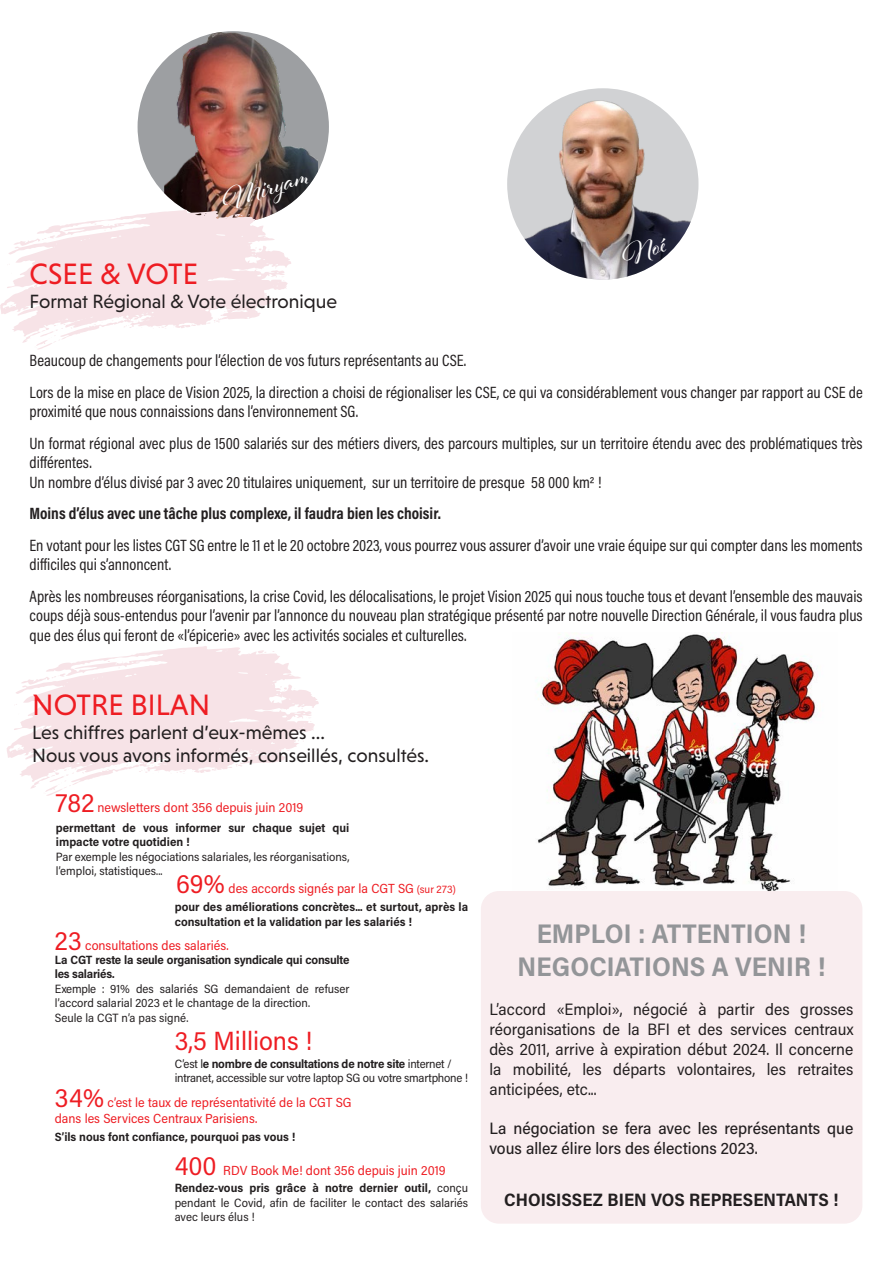
<style>
.page{position:relative;width:893px;height:1263px;background:#fff}
.page>*{position:absolute;margin:0;border:0;box-sizing:border-box;transform-origin:0 0}
.t1{font:30.6px "Al Fresco";color:#fff}
.t2{font:30px "Niveau Grotesk";color:#ee1d23}
.t3{font:700 27px "Acumin Pro Semi Cond";letter-spacing:.005em;color:#939598}
.t4{font:26.4px "Acumin Pro Semi Cond";color:#ee1d23}
.t5{font:19.5px "Niveau Grotesk";color:#231f20}
.t6{font:700 18px "Acumin Pro Semi Cond";color:#231f20}
.t7{font:16.5px/19.5px "Acumin Pro Cond";color:#231f20}
.t8{font:16.5px/19.8px "Acumin Pro Semi Cond";color:#231f20;text-align:justify}
.t9{font:500 16.5px/19.8px "Acumin Pro Semi Cond";color:#231f20}
.t10{font:700 16.5px "Acumin Pro Cond";color:#231f20}
.t11{font:13.2px "Acumin Pro Semi Cond";color:#ee1d23}
.t12{font:12px/14.4px "Acumin Pro Semi Cond";color:#231f20}
.t13{font:700 12px/14.4px "Acumin Pro Semi Cond";color:#231f20}
.t14{font:12px/14.4px "Acumin Pro Semi Cond";letter-spacing:-.02em;color:#231f20}
.t15{font:700 12px/14.4px "Acumin Pro Semi Cond";letter-spacing:-.02em;color:#231f20}
.s1{font-size:26.4px}
.s2{font-size:10.8px}
.s3{font-weight:700}
</style>
<div class="page">
<div style="left:138px;top:31px;width:191px;height:192px;background:#9d9fa2;border-radius:50%"></div>
<img style="left:164px;top:32px;width:154px;height:178px">
<svg style="left:0;top:210px;width:291px;height:139px"></svg>
<img style="left:537px;top:634px;width:278px;height:257px">
<div style="left:481px;top:891px;width:381px;height:332px;background:#f9edef;border-radius:18px"></div>
<svg style="left:7px;top:646px;width:312px;height:150px"></svg>
<div style="left:507px;top:88px;width:191px;height:192px;background:#d1d2d4;border-radius:50%"></div>
<img style="left:520px;top:100px;width:178px;height:180px">
<svg style="left:619px;top:235px;width:50px;height:33px"></svg>
<p class="t1" style="left:216px;top:182px;width:91px;rotate:-18deg">Miryam</p>
<p class="t2" style="left:30px;top:257px;width:170px">CSEE &amp; VOTE</p>
<p class="t5" style="left:30px;top:290px;width:309px">Format Régional &amp; Vote électronique</p>
<p class="t7" style="left:30px;top:351px;width:438px">Beaucoup de changements pour l’élection de vos futurs représentants au CSE.</p>
<p class="t7" style="left:30px;top:382px;width:835px">Lors de la mise en place de Vision 2025, la direction a choisi de régionaliser les CSE, ce qui va considérablement vous changer par rapport au CSE de proximité que nous connaissions dans l’environnement SG.</p>
<p class="t7" style="left:30px;top:433px;width:835px">Un format régional avec plus de 1500 salariés sur des métiers divers, des parcours multiples, sur un territoire étendu avec des problématiques très différentes.</p>
<p class="t7" style="left:30px;top:472px;width:573px">Un nombre d’élus divisé par 3 avec 20 titulaires uniquement, sur un territoire de presque 58 000 km2 !</p>
<p class="t10" style="left:30px;top:503px;width:413px">Moins d’élus avec une tâche plus complexe, il faudra bien les choisir.</p>
<p class="t7" style="left:30px;top:535px;width:835px">En votant pour les listes CGT SG entre le 11 et le 20 octobre 2023, vous pourrez vous assurer d’avoir une vraie équipe sur qui compter dans les moments difficiles qui s’annoncent.</p>
<p class="t7" style="left:30px;top:586px;width:835px;text-align:justify">Après les nombreuses réorganisations, la crise Covid, les délocalisations, le projet Vision 2025 qui nous touche tous et devant l’ensemble des mauvais coups déjà sous-entendus pour l’avenir par l’annonce du nouveau plan stratégique présenté par notre nouvelle Direction Générale, il vous faudra plus que des élus qui feront de «l’épicerie» avec les activités sociales et culturelles.</p>
<p class="t2" style="left:32px;top:688px;width:179px">NOTRE BILAN</p>
<p class="t5" style="left:32px;top:721px;width:294px">Les chiffres parlent d’eux-mêmes ...</p>
<p class="t5" style="left:32px;top:744px;width:398px">Nous vous avons informés, conseillés, consultés.</p>
<p class="t11" style="left:56px;top:798px;width:249px"><span class="s1">782</span> newsletters dont 356 depuis juin 2019</p>
<p class="t13" style="left:56px;top:820px;width:295px">permettant de vous informer sur chaque sujet qui impacte votre quotidien !</p>
<p class="t12" style="left:56px;top:849px;width:295px">Par exemple les négociations salariales, les réorganisations, l’emploi, statistiques...</p>
<p class="t11" style="left:176px;top:879px;width:281px"><span class="s1">69%</span> des accords signés par la CGT SG <span class="s2">(sur 273)</span></p>
<p class="t13" style="left:175px;top:899px;width:295px">pour des améliorations concrètes... et surtout, après la consultation et la validation par les salariés !</p>
<p class="t11" style="left:55px;top:936px;width:175px"><span class="s1">23</span> consultations des salariés.</p>
<p class="t15" style="left:55px;top:952px;width:296px">La CGT reste la seule organisation syndicale qui consulte les salariés.</p>
<p class="t12" style="left:55px;top:981px;width:296px">Exemple : 91% des salariés SG demandaient de refuser l’accord salarial 2023 et le chantage de la direction.</p>
<p class="t12" style="left:55px;top:1010px;width:135px">Seule la CGT n’a pas signé.</p>
<p class="t4" style="left:175px;top:1022px;width:139px">3,5 Millions !</p>
<p class="t14" style="left:175px;top:1056px;width:295px">C’est l<span class="s3">e nombre de consultations de notre site</span> internet / intranet, accessible sur votre laptop SG ou votre smartphone !</p>
<p class="t11" style="left:55px;top:1093px;width:298px"><span class="s1">34%</span> c’est le taux de représentativité de la CGT SG</p>
<p class="t11" style="left:55px;top:1109px;width:204px">dans les Services Centraux Parisiens.</p>
<p class="t13" style="left:55px;top:1129px;width:242px">S’ils nous font confiance, pourquoi pas vous !</p>
<p class="t11" style="left:175px;top:1161px;width:273px"><span class="s1">400</span> RDV Book Me! dont 356 depuis juin 2019</p>
<p class="t12" style="left:175px;top:1180px;width:295px;text-align:justify"><span class="s3">Rendez-vous pris grâce à notre dernier outil,</span> conçu pendant le Covid, afin de faciliter le contact des salariés avec leurs élus !</p>
<p class="t3" style="left:537px;top:915px;width:271px">EMPLOI : ATTENTION !</p>
<p class="t3" style="left:517px;top:947px;width:309px">NEGOCIATIONS A VENIR !</p>
<p class="t8" style="left:489px;top:999px;width:365px">L’accord «Emploi», négocié à partir des grosses réorganisations de la BFI et des services centraux dès 2011, arrive à expiration début 2024. Il concerne la mobilité, les départs volontaires, les retraites anticipées, etc...</p>
<p class="t9" style="left:489px;top:1118px;width:366px">La négociation se fera avec les représentants que vous allez élire lors des élections 2023.</p>
<p class="t6" style="left:504px;top:1186px;width:336px">CHOISISSEZ BIEN VOS REPRESENTANTS !</p>
</div>
